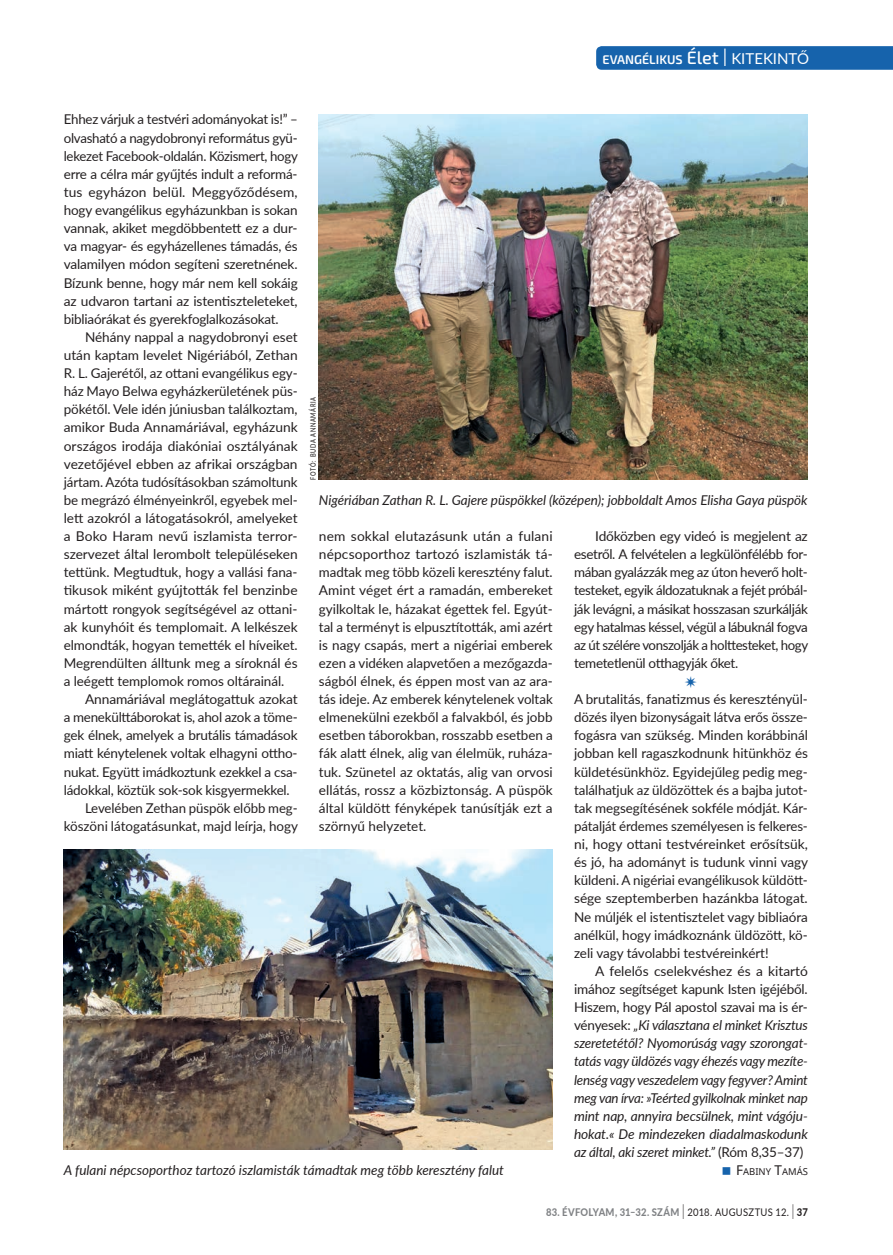
<style>
.page{position:relative;width:893px;height:1255px;background:#fff}
.page>*{position:absolute;margin:0;border:0;box-sizing:border-box;transform-origin:0 0}
.t1{font:13.5px/18.1px "Lato";letter-spacing:-.005em;color:#231f20;text-align:justify}
.t2{font:italic 13.5px/18.1px "Lato";letter-spacing:-.005em;color:#231f20;text-align:justify}
.t3{font:600 12.6px "Exo 2";color:#fff}
.t4{font:800 10.5px "Lato";letter-spacing:.025em;color:#808285;scale:.9 1}
.t5{font:9.45px "Noto Sans";color:#231f20}
.t6{font:500 7.5px "Lato";letter-spacing:.13em;color:#231f20;scale:.75 1}
.s1{font-weight:500;font-size:18px}
.s2{font-weight:300;font-size:25.2px}
.s3{font-family:"Lato";font-weight:400;font-size:15px}
.s4{font-style:normal}
.s5{font-size:13.5px}
.s6{font-weight:300;font-size:21px;color:#231f20}
.s7{font-weight:400;color:#231f20}
.s8{color:#231f20}
</style>
<div class="page">
<img style="left:319px;top:115px;width:489px;height:364px">
<img style="left:64px;top:849px;width:489px;height:300px">
<svg style="left:596px;top:46px;width:297px;height:24px;background:#1a65ad"></svg>
<p class="t3" style="left:603px;top:52px;width:208px">EVANGÉLIKUS <span class="s1">Élet</span> <span class="s2">I</span> <span class="s3">KITEKINTŐ</span></p>
<p class="t1" style="left:64px;top:110px;width:236px">Ehhez várjuk a testvéri adományokat is!” – olvasható a nagydobronyi református gyü&shy;lekezet Facebook-oldalán. Közismert, hogy erre a célra már gyűjtés indult a reformá&shy;tus egyházon belül. Meggyőződésem, hogy evangélikus egyházunkban is sokan vannak, akiket megdöbbentett ez a dur&shy;va magyar- és egyházellenes támadás, és valamilyen módon segíteni szeretnének.<br>Bízunk benne, hogy már nem kell sokáig az udvaron tartani az istentiszteleteket, bibliaórákat és gyerekfoglalkozásokat.</p>
<p class="t1" style="left:85px;top:327px;width:214px">Néhány nappal a nagydobronyi eset</p>
<p class="t1" style="left:64px;top:345px;width:235px">után kaptam levelet Nigériából, Zethan</p>
<p class="t1" style="left:64px;top:363px;width:235px">R. L. Gajerétől, az ottani evangélikus egy-</p>
<p class="t1" style="left:64px;top:381px;width:235px">ház Mayo Belwa egyházkerületének püs-</p>
<p class="t1" style="left:64px;top:400px;width:235px">pökétől. Vele idén júniusban találkoztam,</p>
<p class="t1" style="left:64px;top:418px;width:235px">amikor Buda Annamáriával, egyházunk</p>
<p class="t1" style="left:64px;top:436px;width:235px">országos irodája diakóniai osztályának</p>
<p class="t1" style="left:64px;top:454px;width:235px">vezetőjével ebben az afrikai országban</p>
<p class="t1" style="left:64px;top:472px;width:235px">jártam. Azóta tudósításokban számoltunk</p>
<p class="t1" style="left:64px;top:490px;width:235px">be megrázó élményeinkről, egyebek mel-</p>
<p class="t1" style="left:64px;top:508px;width:235px">lett azokról a látogatásokról, amelyeket</p>
<p class="t1" style="left:64px;top:526px;width:235px">a Boko Haram nevű iszlamista terror-</p>
<p class="t1" style="left:64px;top:544px;width:235px">szervezet által lerombolt településeken</p>
<p class="t1" style="left:64px;top:562px;width:235px">tettünk. Megtudtuk, hogy a vallási fana-</p>
<p class="t1" style="left:64px;top:581px;width:235px">tikusok miként gyújtották fel benzinbe</p>
<p class="t1" style="left:64px;top:599px;width:235px">mártott rongyok segítségével az ottani-</p>
<p class="t1" style="left:64px;top:617px;width:235px">ak kunyhóit és templomait. A lelkészek</p>
<p class="t1" style="left:64px;top:635px;width:235px">elmondták, hogyan temették el híveiket.</p>
<p class="t1" style="left:64px;top:653px;width:235px">Megrendülten álltunk meg a síroknál és</p>
<p class="t1" style="left:64px;top:671px;width:222px">a leégett templomok romos oltárainál.</p>
<p class="t1" style="left:85px;top:689px;width:214px">Annamáriával meglátogattuk azokat</p>
<p class="t1" style="left:64px;top:707px;width:235px">a menekülttáborokat is, ahol azok a töme-</p>
<p class="t1" style="left:64px;top:725px;width:235px">gek élnek, amelyek a brutális támadások</p>
<p class="t1" style="left:64px;top:744px;width:235px">miatt kénytelenek voltak elhagyni ottho-</p>
<p class="t1" style="left:64px;top:762px;width:235px">nukat. Együtt imádkoztunk ezekkel a csa-</p>
<p class="t1" style="left:64px;top:780px;width:227px">ládokkal, köztük sok-sok kisgyermekkel.</p>
<p class="t1" style="left:85px;top:798px;width:214px">Levelében Zethan püspök előbb meg-</p>
<p class="t1" style="left:64px;top:816px;width:236px">köszöni látogatásunkat, majd leírja, hogy</p>
<p class="t6" style="left:308px;top:480px;width:112px;rotate:-90deg">FOTÓ: BUDA ANNAMÁRIA</p>
<p class="t2" style="left:319px;top:490px;width:490px">Nigériában Zathan R. L. Gajere püspökkel (középen); jobboldalt Amos Elisha Gaya püspök</p>
<p class="t1" style="left:319px;top:526px;width:235px">nem sokkal elutazásunk után a fulani népcsoporthoz tartozó iszlamisták tá&shy;madtak meg több közeli keresztény falut.<br>Amint véget ért a ramadán, embereket gyilkoltak le, házakat égettek fel. Egyút&shy;tal a terményt is elpusztították, ami azért is nagy csapás, mert a nigériai emberek ezen a vidéken alapvetően a mezőgazda&shy;ságból élnek, és éppen most van az ara&shy;tás ideje. Az emberek kénytelenek voltak elmenekülni ezekből a falvakból, és jobb esetben táborokban, rosszabb esetben a fák alatt élnek, alig van élelmük, ruháza&shy;tuk. Szünetel az oktatás, alig van orvosi ellátás, rossz a közbiztonság. A püspök által küldött fényképek tanúsítják ezt a szörnyű helyzetet.</p>
<p class="t1" style="left:574px;top:526px;width:236px;text-indent:21px">Időközben egy videó is megjelent az esetről. A felvételen a legkülönfélébb for&shy;mában gyalázzák meg az úton heverő holt&shy;testeket, egyik áldozatuknak a fejét próbál&shy;ják levágni, a másikat hosszasan szurkálják egy hatalmas késsel, végül a lábuknál fogva az út szélére vonszolják a holttesteket, hogy temetetlenül otthagyják őket.</p>
<p class="t1" style="left:574px;top:689px;width:236px">A brutalitás, fanatizmus és keresztényül&shy;dözés ilyen bizonyságait látva erős össze&shy;fogásra van szükség. Minden korábbinál jobban kell ragaszkodnunk hitünkhöz és küldetésünkhöz. Egyidejűleg pedig meg&shy;találhatjuk az üldözöttek és a bajba jutot&shy;tak megsegítésének sokféle módját. Kár&shy;pátalját érdemes személyesen is felkeres&shy;ni, hogy ottani testvéreinket erősítsük, és jó, ha adományt is tudunk vinni vagy küldeni. A nigériai evangélikusok küldött&shy;sége szeptemberben hazánkba látogat.<br>Ne múljék el istentisztelet vagy bibliaóra anélkül, hogy imádkoznánk üldözött, kö&shy;zeli vagy távolabbi testvéreinkért!</p>
<p class="t2" style="left:574px;top:961px;width:235px;text-indent:21px"><span class="s4">A felelős cselekvéshez és a kitartó imához segítséget kapunk Isten igéjéből.<br>Hiszem, hogy Pál apostol szavai ma is ér&shy;vényesek:</span> „Ki választana el minket Krisztus szeretetétől? Nyomorúság vagy szorongat&shy;tatás vagy üldözés vagy éhezés vagy mezíte&shy;lenség vagy veszedelem vagy fegyver? Amint meg van írva: »Teérted gyilkolnak minket nap mint nap, annyira becsülnek, mint vágóju&shy;hokat.« De mindezeken diadalmaskodunk az által, aki szeret minket.” <span class="s4">(Róm 8,35–37)</span></p>
<p class="t5" style="left:736px;top:1165px;width:73px"><span class="s5">F</span>ABINY <span class="s5">T</span>AMÁS</p>
<p class="t2" style="left:64px;top:1160px;width:442px">A fulani népcsoporthoz tartozó iszlamisták támadtak meg több keresztény falut</p>
<p class="t4" style="left:546px;top:1203px;width:292px">83. ÉVFOLYAM, 31–32. SZÁM <span class="s6">I</span> <span class="s7">2018. AUGUSZTUS 12.</span> <span class="s6">I</span> <span class="s8">37</span></p>
</div>
